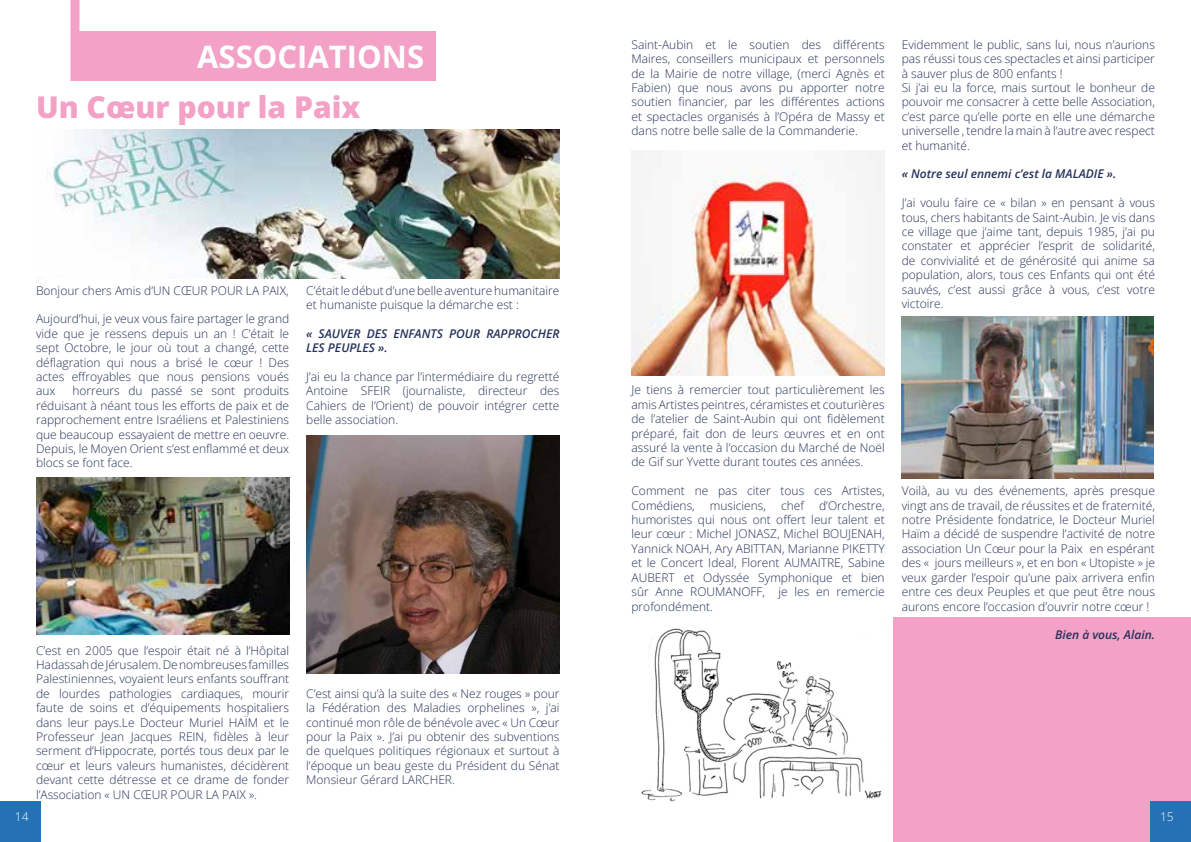
<style>
.page{position:relative;width:1191px;height:842px;background:#fff}
.page>*{position:absolute;margin:0;border:0;box-sizing:border-box;transform-origin:0 0}
.t1{font:700 31px "Open Sans";color:#fff}
.t2{font:800 30px "Open Sans";color:#f3a1c6}
.t3{font:300 12px/14.4px "Open Sans";color:#243159;text-align:justify}
.t4{font:italic 600 12px/14.4px "Open Sans";color:#243159}
.t5{font:300 12px "Open Sans";color:#fff}
</style>
<div class="page">
<div style="left:893px;top:617px;width:298px;height:225px;background:#f3a1c6"></div>
<div style="left:1151px;top:801px;width:40px;height:41px;background:#2472b3"></div>
<img style="left:36px;top:477px;width:253px;height:157px">
<img style="left:53px;top:130px;width:506px;height:149px">
<img style="left:901px;top:316px;width:252px;height:162px">
<img style="left:641px;top:628px;width:241px;height:174px">
<img style="left:631px;top:150px;width:253px;height:225px">
<img style="left:306px;top:435px;width:253px;height:239px">
<div style="left:75px;top:32px;width:361px;height:49px;background:#f3a1c6"></div>
<div style="left:70px;top:0;width:9px;height:81px;background:#f3a1c6"></div>
<div style="left:0;top:801px;width:40px;height:41px;background:#2472b3"></div>
<h1 class="t1" style="left:197px;top:35px;width:228px">ASSOCIATIONS</h1>
<h2 class="t2" style="left:36px;top:87px;width:326px">Un Cœur pour la Paix</h2>
<p class="t3" style="left:36px;top:283px;width:254px">Bonjour chers Amis d’UN CŒUR POUR LA PAIX,</p>
<p class="t3" style="left:36px;top:311px;width:255px">Aujourd’hui, je veux vous faire partager le grand vide que je ressens depuis un an ! C’était le sept Octobre, le jour où tout a changé, cette déflagration qui nous a brisé le cœur ! Des actes effroyables que nous pensions voués aux</p>
<p class="t3" style="left:36px;top:383px;width:255px;text-indent:36px">horreurs du passé se sont produits réduisant à néant tous les efforts de paix et de rapprochement entre Israéliens et Palestiniens que beaucoup essayaient de mettre en oeuvre.<br>Depuis, le Moyen Orient s’est enflammé et deux blocs se font face.</p>
<p class="t3" style="left:306px;top:283px;width:255px">C’était le début d’une belle aventure humanitaire et humaniste puisque la démarche est :</p>
<p class="t4" style="left:306px;top:326px;width:255px">« SAUVER DES ENFANTS POUR RAPPROCHER<br>LES PEUPLES ».</p>
<p class="t3" style="left:306px;top:369px;width:255px">J’ai eu la chance par l’intermédiaire du regretté Antoine SFEIR (journaliste, directeur des Cahiers de l’Orient) de pouvoir intégrer cette belle association.</p>
<p class="t3" style="left:36px;top:643px;width:255px">C’est en 2005 que l’espoir était né à l’Hôpital Hadassah de Jérusalem. De nombreuses familles Palestiniennes, voyaient leurs enfants souffrant de lourdes pathologies cardiaques, mourir faute de soins et d’équipements hospitaliers dans leur pays.Le Docteur Muriel HAÏM et le Professeur Jean Jacques REIN, fidèles à leur serment d’Hippocrate, portés tous deux par le cœur et leurs valeurs humanistes, décidèrent devant cette détresse et ce drame de fonder l’Association « UN CŒUR POUR LA PAIX ».</p>
<p class="t5" style="left:15px;top:808px;width:15px">14</p>
<p class="t3" style="left:306px;top:686px;width:255px">C’est ainsi qu’à la suite des « Nez rouges » pour la Fédération des Maladies orphelines », j’ai continué mon rôle de bénévole avec « Un Cœur pour la Paix ». J’ai pu obtenir des subventions de quelques politiques régionaux et surtout à l’époque un beau geste du Président du Sénat Monsieur Gérard LARCHER.</p>
<p class="t3" style="left:631px;top:37px;width:255px">Saint-Aubin et le soutien des différents Maires, conseillers municipaux et personnels de la Mairie de notre village, (merci Agnès et Fabien) que nous avons pu apporter notre soutien financier, par les différentes actions et spectacles organisés à l’Opéra de Massy et dans notre belle salle de la Commanderie.</p>
<p class="t3" style="left:901px;top:37px;width:255px;text-align:left">Evidemment le public, sans lui, nous n’aurions pas réussi tous ces spectacles et ainsi participer à sauver plus de 800 enfants !<br>Si j’ai eu la force, mais surtout le bonheur de pouvoir me consacrer à cette belle Association, c’est parce qu’elle porte en elle une démarche universelle , tendre la main à l’autre avec respect et humanité.</p>
<p class="t4" style="left:901px;top:167px;width:216px">« Notre seul ennemi c’est la MALADIE ».</p>
<p class="t3" style="left:901px;top:195px;width:255px">J’ai voulu faire ce « bilan » en pensant à vous tous, chers habitants de Saint-Aubin. Je vis dans ce village que j’aime tant, depuis 1985, j’ai pu constater et apprécier l’esprit de solidarité, de convivialité et de générosité qui anime sa population, alors, tous ces Enfants qui ont été sauvés, c’est aussi grâce à vous, c’est votre victoire.</p>
<p class="t3" style="left:631px;top:383px;width:255px">Je tiens à remercier tout particulièrement les amis Artistes peintres, céramistes et couturières de l’atelier de Saint-Aubin qui ont fidèlement préparé, fait don de leurs œuvres et en ont assuré la vente à l’occasion du Marché de Noël de Gif sur Yvette durant toutes ces années.</p>
<p class="t3" style="left:631px;top:483px;width:255px">Comment ne pas citer tous ces Artistes,<br>Comédiens,</p>
<p class="t3" style="left:710px;top:498px;width:58px">musiciens,</p>
<p class="t3" style="left:781px;top:498px;width:24px">chef</p>
<p class="t3" style="left:631px;top:498px;width:255px;text-indent:188px">d’Orchestre, humoristes qui nous ont offert leur talent et leur cœur : Michel JONASZ, Michel BOUJENAH, Yannick NOAH, Ary ABITTAN, Marianne PIKETTY et le Concert Ideal, Florent AUMAITRE, Sabine AUBERT et Odyssée Symphonique et bien sûr Anne ROUMANOFF, je les en remercie profondément.</p>
<p class="t3" style="left:901px;top:483px;width:255px">Voilà, au vu des événements, après presque vingt ans de travail, de réussites et de fraternité, notre Présidente fondatrice, le Docteur Muriel Haïm a décidé de suspendre l’activité de notre association Un Cœur pour la Paix en espérant des « jours meilleurs », et en bon « Utopiste » je veux garder l’espoir qu’une paix arrivera enfin entre ces deux Peuples et que peut être nous aurons encore l’occasion d’ouvrir notre cœur !</p>
<p class="t4" style="left:1055px;top:627px;width:101px">Bien à vous, Alain.</p>
<p class="t5" style="left:1160px;top:808px;width:15px">15</p>
</div>
